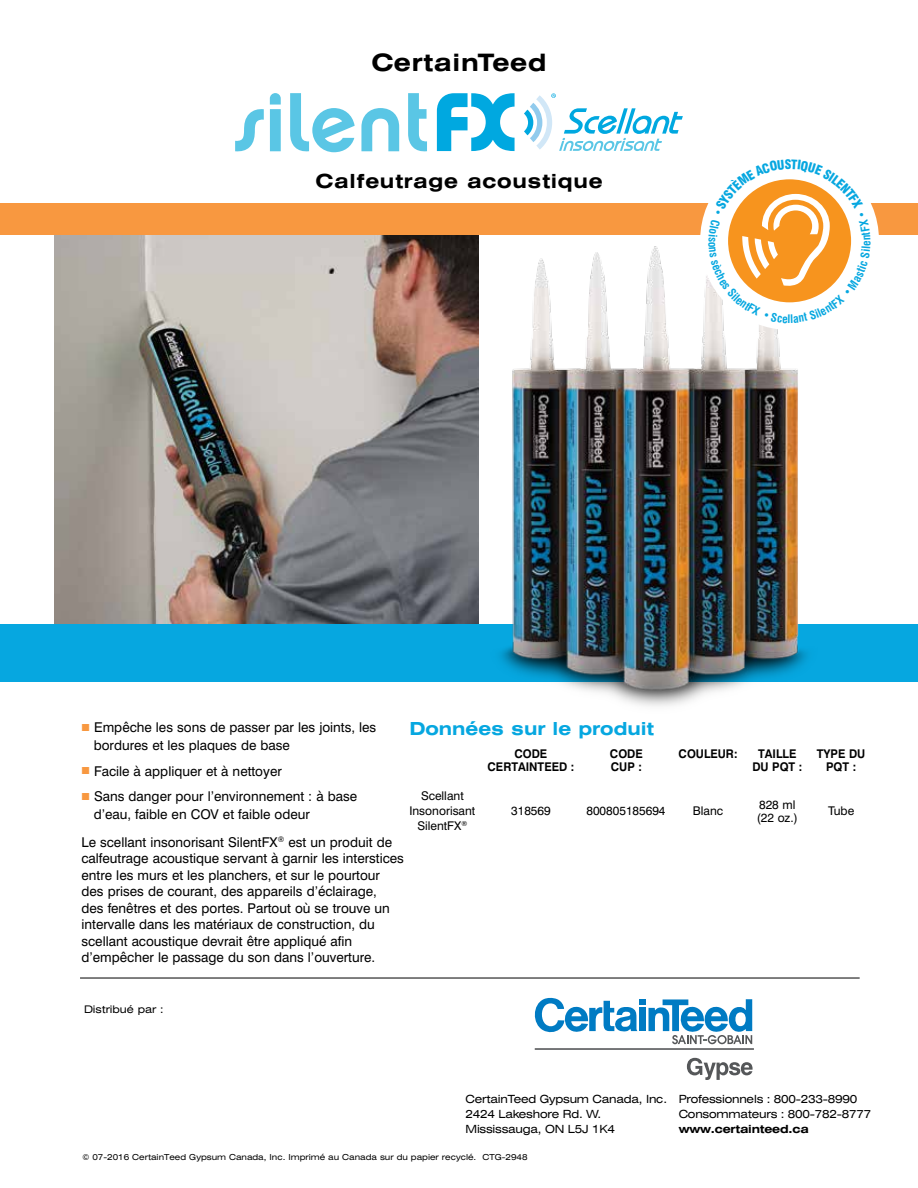
<style>
.page{position:relative;width:918px;height:1188px;background:#fff}
.page>*{position:absolute;margin:0;border:0;box-sizing:border-box;transform-origin:0 0}
.t1{font:700 expanded 24px "Swiss 721 BT";letter-spacing:.03em;color:#000}
.t2{font:700 expanded 19.5px "Swiss 721 BT";letter-spacing:.035em;color:#000}
.t3{font:700 expanded 18px "Swiss 721 BT";color:#06a7e0}
.t4{font:13.5px/16.5px "Swiss 721 BT";color:#000}
.t5{font:12px/14.9px "Swiss 721 BT";color:#000;text-align:center}
.t6{font:700 12px/13.4px "Swiss 721 BT";color:#000;text-align:center;scale:.94 1}
.t7{font:expanded 11.25px/15px "Swiss 721 BT";letter-spacing:-.015em;color:#000}
.t8{font:700 expanded 11.25px "Swiss 721 BT";letter-spacing:-.015em;color:#000}
.t9{font:expanded 10.5px "Swiss 721 BT";color:#000}
.t10{font:expanded 8.25px "Swiss 721 BT";color:#000}
.s1{color:#f89840}
</style>
<div class="page">
<img style="left:54px;top:234px;width:374px;height:390px">
<div style="left:0;top:203px;width:918px;height:31px;background:#f89840"></div>
<div style="left:0;top:624px;width:918px;height:58px;background:#06a7e0"></div>
<hr style="left:80px;top:978px;width:780px;height:1px;background:#000">
<img style="left:428px;top:204px;width:449px;height:502px">
<svg style="left:437px;top:93px;width:78px;height:58px"></svg>
<svg style="left:235px;top:109px;width:29px;height:43px"></svg>
<svg style="left:270px;top:93px;width:11px;height:58px"></svg>
<svg style="left:290px;top:93px;width:65px;height:60px"></svg>
<svg style="left:361px;top:108px;width:38px;height:43px"></svg>
<svg style="left:408px;top:93px;width:19px;height:59px"></svg>
<svg style="left:524px;top:93px;width:159px;height:58px"></svg>
<div style="left:700px;top:151px;width:179px;height:179px;background:#fff;border-radius:50%"></div>
<hr style="left:535px;top:1048px;width:219px;height:2px;background:#555759">
<div style="left:639px;top:999px;width:7px;height:6px;background:#007bc3"></div>
<svg style="left:534px;top:997px;width:104px;height:36px"></svg>
<div style="left:639px;top:1008px;width:7px;height:23px;background:#007bc3"></div>
<svg style="left:649px;top:999px;width:103px;height:45px"></svg>
<svg style="left:687px;top:1058px;width:66px;height:22px"></svg>
<svg style="left:708px;top:179px;width:163px;height:144px"></svg>
<h1 class="t1" style="left:372px;top:48px;width:176px">CertainTeed</h1>
<h2 class="t2" style="left:315px;top:169px;width:289px">Calfeutrage acoustique</h2>
<p class="t4" style="left:94px;top:718px;width:284px;line-height:18px;text-indent:-12px"><span class="s1">■</span> Empêche les sons de passer par les joints, les bordures et les plaques de base</p>
<p class="t4" style="left:82px;top:762px;width:202px"><span class="s1">■</span> Facile à appliquer et à nettoyer</p>
<p class="t4" style="left:94px;top:787px;width:265px;line-height:18px;text-indent:-12px"><span class="s1">■</span> Sans danger pour l’environnement : à base d’eau, faible en COV et faible odeur</p>
<h3 class="t3" style="left:409px;top:718px;width:246px">Données sur le produit</h3>
<p class="t6" style="left:488px;top:747px;width:94px">CODE<br>CERTAINTEED :</p>
<p class="t6" style="left:610px;top:747px;width:36px;text-align:left">CODE<br>CUP :</p>
<p class="t6" style="left:679px;top:747px;width:64px">COULEUR:</p>
<p class="t6" style="left:752px;top:747px;width:55px">TAILLE<br>DU PQT :</p>
<p class="t6" style="left:817px;top:747px;width:53px">TYPE DU<br>PQT :</p>
<p class="t5" style="left:409px;top:789px;width:67px">Scellant<br>Insonorisant<br>SilentFX<sup>®</sup></p>
<p class="t5" style="left:511px;top:804px;width:41px">318569</p>
<p class="t5" style="left:586px;top:804px;width:81px">800805185694</p>
<p class="t5" style="left:693px;top:804px;width:32px">Blanc</p>
<p class="t5" style="left:757px;top:798px;width:42px;line-height:13.4px;text-align:left">828 ml (22 oz.)</p>
<p class="t5" style="left:828px;top:804px;width:28px">Tube</p>
<p class="t4" style="left:82px;top:834px;width:324px">Le scellant insonorisant SilentFX<sup>®</sup> est un produit de calfeutrage acoustique servant à garnir les interstices entre les murs et les planchers, et sur le pourtour des prises de courant, des appareils d’éclairage,<br>des fenêtres et des portes. Partout où se trouve un intervalle dans les matériaux de construction, du scellant acoustique devrait être appliqué afin d’empêcher le passage du son dans l’ouverture.</p>
<p class="t9" style="left:84px;top:1003px;width:81px">Distribué par :</p>
<p class="t7" style="left:466px;top:1092px;width:203px">CertainTeed Gypsum Canada, Inc.<br>2424 Lakeshore Rd. W.<br>Mississauga, ON L5J 1K4</p>
<p class="t7" style="left:679px;top:1092px;width:194px">Professionnels : 800-233-8990<br>Consommateurs : 800-782-8777</p>
<p class="t8" style="left:679px;top:1122px;width:132px">www.certainteed.ca</p>
<p class="t10" style="left:82px;top:1152px;width:447px">© 07-2016 CertainTeed Gypsum Canada, Inc. Imprimé au Canada sur du papier recyclé. CTG-2948</p>
</div>
